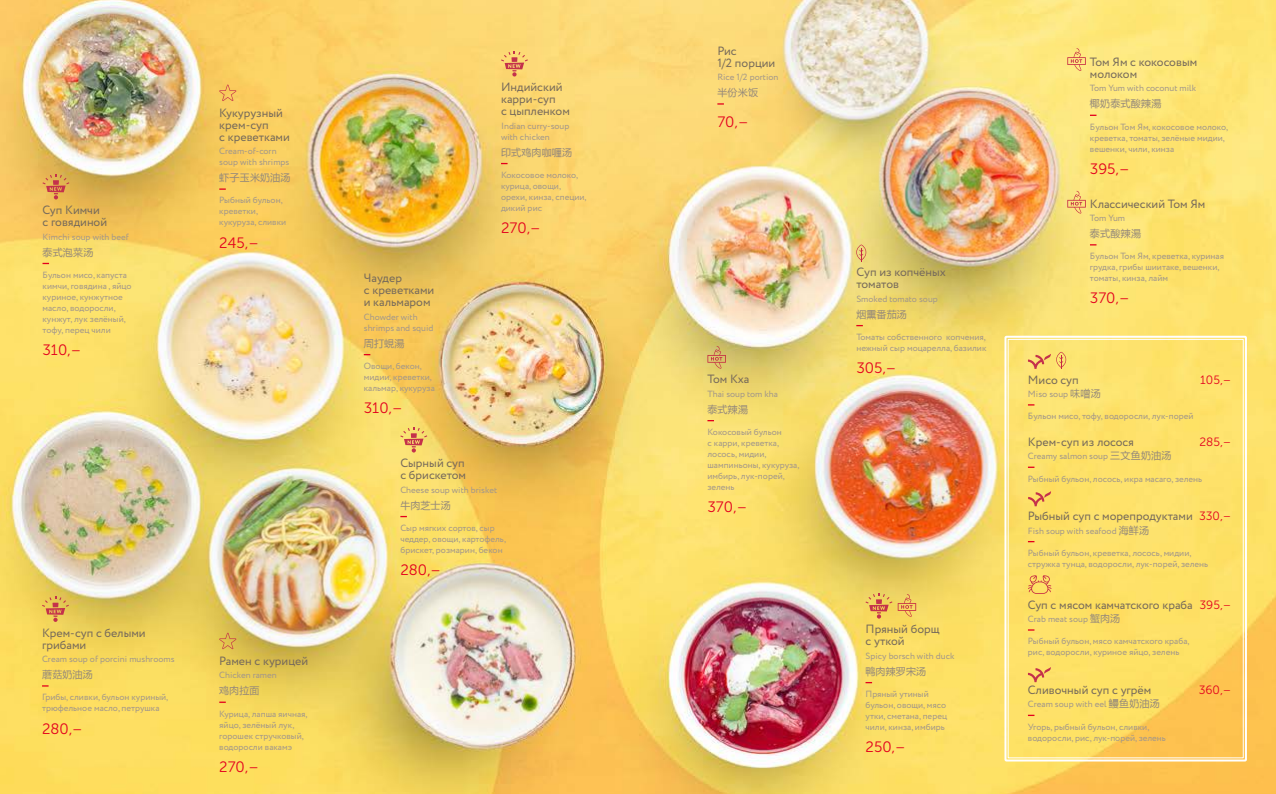
<style>
.page{position:relative;width:1276px;height:794px;background:#fff}
.page>*{position:absolute;margin:0;border:0;box-sizing:border-box;transform-origin:0 0}
.t1{font:15px "Museo Sans Cyrl 300";color:#e3001d}
.t2{font:12px/12px "Circe";color:#766a5b}
.t3{font:12px "Museo Sans Cyrl 300";color:#e3001d}
.t4{font:10px "Microsoft Ya Hei";letter-spacing:.02em;color:#94887a}
.t5{font:9px/11px "Circe";color:#a2978a}
.s1{font-family:"Microsoft Ya Hei";font-size:10px;color:#94887a}
.s2{font-family:"Museo Sans Cyrl 300";color:#e3001d}
</style>
<div class="page">
<img style="left:0;top:0;width:1276px;height:794px">
<svg style="left:707px;top:346px;width:19px;height:23px"></svg>
<svg style="left:856px;top:244px;width:10px;height:17px"></svg>
<svg style="left:717px;top:103px;width:7px;height:2px"></svg>
<svg style="left:219px;top:188px;width:7px;height:2px"></svg>
<svg style="left:219px;top:85px;width:17px;height:16px"></svg>
<svg style="left:219px;top:701px;width:7px;height:2px"></svg>
<svg style="left:219px;top:633px;width:17px;height:16px"></svg>
<svg style="left:42px;top:596px;width:27px;height:26px"></svg>
<svg style="left:501px;top:51px;width:27px;height:26px"></svg>
<svg style="left:400px;top:427px;width:27px;height:25px"></svg>
<svg style="left:43px;top:174px;width:26px;height:25px"></svg>
<svg style="left:865px;top:593px;width:51px;height:25px"></svg>
<svg style="left:1067px;top:48px;width:18px;height:23px"></svg>
<svg style="left:1067px;top:191px;width:18px;height:22px"></svg>
<svg style="left:1028px;top:466px;width:6px;height:2px"></svg>
<svg style="left:1028px;top:714px;width:6px;height:2px"></svg>
<svg style="left:1028px;top:352px;width:38px;height:17px"></svg>
<svg style="left:1028px;top:575px;width:23px;height:19px"></svg>
<svg style="left:1028px;top:667px;width:23px;height:15px"></svg>
<svg style="left:1028px;top:491px;width:23px;height:15px"></svg>
<div style="left:1004px;top:336px;width:243px;height:425px;border:2px solid #fff"></div>
<div style="left:1008px;top:339px;width:235px;height:419px;border:1px solid #fff"></div>
<h2 class="t2" style="left:43px;top:205px;width:66px">Суп Кимчи с говядиной</h2>
<p class="t5" style="left:43px;top:231px;width:88px">Kimchi soup with beef</p>
<p class="t4" style="left:43px;top:245px;width:52px">泰式泡菜汤</p>
<p class="t5" style="left:43px;top:269px;width:91px">Бульон мисо, капуста кимчи, говядина , яйцо куриное, кунжутное масло, водоросли, кунжут, лук зелёный, тофу, перец чили</p>
<h1 class="t1" style="left:43px;top:342px;width:40px">310,–</h1>
<h2 class="t2" style="left:219px;top:107px;width:72px">Кукурузный крем-суп<br>с креветками</h2>
<p class="t5" style="left:219px;top:146px;width:72px">Cream-of-corn soup with shrimps</p>
<p class="t4" style="left:219px;top:171px;width:73px">虾子玉米奶油汤</p>
<p class="t5" style="left:219px;top:195px;width:69px">Рыбный бульон, креветки, кукуруза, сливки</p>
<h1 class="t1" style="left:219px;top:234px;width:41px">245,–</h1>
<h2 class="t2" style="left:42px;top:627px;width:105px">Крем-суп с белыми грибами</h2>
<p class="t5" style="left:42px;top:654px;width:134px">Cream soup of porcini mushrooms</p>
<p class="t4" style="left:42px;top:667px;width:52px">蘑菇奶油汤</p>
<p class="t5" style="left:42px;top:692px;width:128px">Грибы, сливки, бульон куриный, трюфельное масло, петрушка</p>
<h1 class="t1" style="left:42px;top:720px;width:42px">280,–</h1>
<h2 class="t2" style="left:219px;top:655px;width:90px">Рамен с курицей</h2>
<p class="t5" style="left:219px;top:670px;width:59px">Chicken ramen</p>
<p class="t4" style="left:219px;top:684px;width:42px">鸡肉拉面</p>
<p class="t5" style="left:219px;top:708px;width:90px">Курица, лапша яичная, яйцо, зелёный лук, горошек стручковый, водоросли вакамэ</p>
<h1 class="t1" style="left:219px;top:758px;width:41px">270,–</h1>
<h2 class="t2" style="left:364px;top:273px;width:72px">Чаудер<br>с креветками и кальмаром</h2>
<p class="t5" style="left:364px;top:311px;width:71px">Chowder with shrimps and squid</p>
<p class="t4" style="left:364px;top:336px;width:42px">周打蜆湯</p>
<p class="t5" style="left:364px;top:361px;width:73px">Овощи, бекон, мидии, креветки, кальмар, кукуруза</p>
<h1 class="t1" style="left:364px;top:400px;width:40px">310,–</h1>
<h2 class="t2" style="left:501px;top:82px;width:70px">Индийский карри-суп<br>с цыпленком</h2>
<p class="t5" style="left:501px;top:120px;width:70px">Indian curry-soup with chicken</p>
<p class="t4" style="left:501px;top:145px;width:73px">印式鸡肉咖喱汤</p>
<p class="t5" style="left:501px;top:170px;width:87px">Кокосовое молоко, курица, овощи, орехи, кинза, специи, дикий рис</p>
<h1 class="t1" style="left:501px;top:220px;width:41px">270,–</h1>
<h2 class="t2" style="left:400px;top:458px;width:67px">Сырный суп с брискетом</h2>
<p class="t5" style="left:400px;top:484px;width:98px">Cheese soup with brisket</p>
<p class="t4" style="left:400px;top:498px;width:52px">牛肉芝士汤</p>
<p class="t5" style="left:400px;top:522px;width:107px">Сыр мягких сортов, сыр чеддер, овощи, картофель, брискет, розмарин, бекон</p>
<h1 class="t1" style="left:400px;top:562px;width:42px">280,–</h1>
<h2 class="t2" style="left:717px;top:45px;width:59px">Рис<br>1/2 порции</h2>
<p class="t5" style="left:717px;top:72px;width:63px">Rice 1/2 portion</p>
<p class="t4" style="left:717px;top:86px;width:42px">半份米饭</p>
<h1 class="t1" style="left:717px;top:114px;width:32px">70,–</h1>
<h2 class="t2" style="left:707px;top:374px;width:43px">Том Кха</h2>
<p class="t5" style="left:707px;top:388px;width:72px">Thai soup tom kha</p>
<p class="t4" style="left:707px;top:402px;width:42px">泰式辣湯</p>
<p class="t5" style="left:707px;top:427px;width:93px">Кокосовый бульон<br>с карри, креветка, лосось, мидии, шампиньоны, кукуруза, имбирь, лук-порей, зелень</p>
<h1 class="t1" style="left:707px;top:499px;width:41px">370,–</h1>
<h2 class="t2" style="left:856px;top:267px;width:91px">Cуп из копчёных томатов</h2>
<p class="t5" style="left:856px;top:293px;width:83px">Smoked tomato soup</p>
<p class="t4" style="left:856px;top:307px;width:52px">烟熏番茄汤</p>
<p class="t5" style="left:856px;top:332px;width:132px">Томаты собственного копчения, нежный сыр моцарелла, базилик</p>
<h1 class="t1" style="left:856px;top:360px;width:41px">305,–</h1>
<h2 class="t2" style="left:865px;top:624px;width:76px">Пряный борщ с уткой</h2>
<p class="t5" style="left:865px;top:650px;width:90px">Spicy borsch with duck</p>
<p class="t4" style="left:865px;top:664px;width:62px">鸭肉辣罗宋汤</p>
<p class="t5" style="left:865px;top:688px;width:83px">Пряный утиный бульон, овощи, мясо утки, сметана, перец чили, кинза, имбирь</p>
<h1 class="t1" style="left:865px;top:739px;width:41px">250,–</h1>
<h2 class="t2" style="left:1090px;top:56px;width:109px">Том Ям с кокосовым молоком</h2>
<p class="t5" style="left:1090px;top:83px;width:108px">Tom Yum with coconut milk</p>
<p class="t4" style="left:1090px;top:97px;width:73px">椰奶泰式酸辣湯</p>
<p class="t5" style="left:1090px;top:121px;width:140px">Бульон Том Ям, кокосовое молоко, креветка, томаты, зелёные мидии, вешенки, чили, кинза</p>
<h1 class="t1" style="left:1090px;top:161px;width:41px">395,–</h1>
<h2 class="t2" style="left:1090px;top:198px;width:117px">Классический Том Ям</h2>
<p class="t5" style="left:1090px;top:213px;width:37px">Tom Yum</p>
<p class="t4" style="left:1090px;top:227px;width:53px">泰式酸辣湯</p>
<p class="t5" style="left:1090px;top:251px;width:136px">Бульон Том Ям, креветка, куриная грудка, грибы шиитаке, вешенки, томаты, кинза, лайм</p>
<h1 class="t1" style="left:1090px;top:290px;width:41px">370,–</h1>
<h2 class="t2" style="left:1028px;top:374px;width:52px">Мисо суп</h2>
<h2 class="t3" style="left:1200px;top:373px;width:32px">105,–</h2>
<p class="t5" style="left:1028px;top:389px;width:74px">Мiso soup <span class="s1">味噌汤</span></p>
<p class="t5" style="left:1028px;top:411px;width:167px">Бульон мисо, тофу, водоросли, лук-порей</p>
<h2 class="t2" style="left:1028px;top:436px;width:107px">Крем-суп из лосося</h2>
<h2 class="t3" style="left:1199px;top:435px;width:33px">285,–</h2>
<p class="t5" style="left:1028px;top:451px;width:145px">Creamy salmon soup <span class="s1">三文鱼奶油汤</span></p>
<p class="t5" style="left:1028px;top:473px;width:176px">Рыбный бульон, лосось, икра масаго, зелень</p>
<h2 class="t2" style="left:1028px;top:511px;width:204px">Рыбный суп с морепродуктами <span class="s2">330,–</span></h2>
<p class="t5" style="left:1028px;top:525px;width:123px">Fish soup with seafood <span class="s1">海鲜汤</span></p>
<p class="t5" style="left:1028px;top:548px;width:182px">Рыбный бульон, креветка, лосось, мидии, стружка тунца, водоросли, лук-порей, зелень</p>
<h2 class="t2" style="left:1028px;top:599px;width:204px">Суп с мясом камчатского краба <span class="s2">395,–</span></h2>
<p class="t5" style="left:1028px;top:614px;width:94px">Crab meat soup <span class="s1">蟹肉汤</span></p>
<p class="t5" style="left:1028px;top:636px;width:163px">Рыбный бульон, мясо камчатского краба, рис, водоросли, куриное яйцо, зелень</p>
<h2 class="t2" style="left:1028px;top:684px;width:125px">Сливочный суп с угрём</h2>
<h2 class="t3" style="left:1198px;top:683px;width:34px">360,–</h2>
<p class="t5" style="left:1028px;top:699px;width:133px">Cream soup with eel <span class="s1">鳗鱼奶油汤</span></p>
<p class="t5" style="left:1028px;top:721px;width:139px">Угорь, рыбный бульон, сливки, водоросли, рис, лук-порей, зелень</p>
</div>
